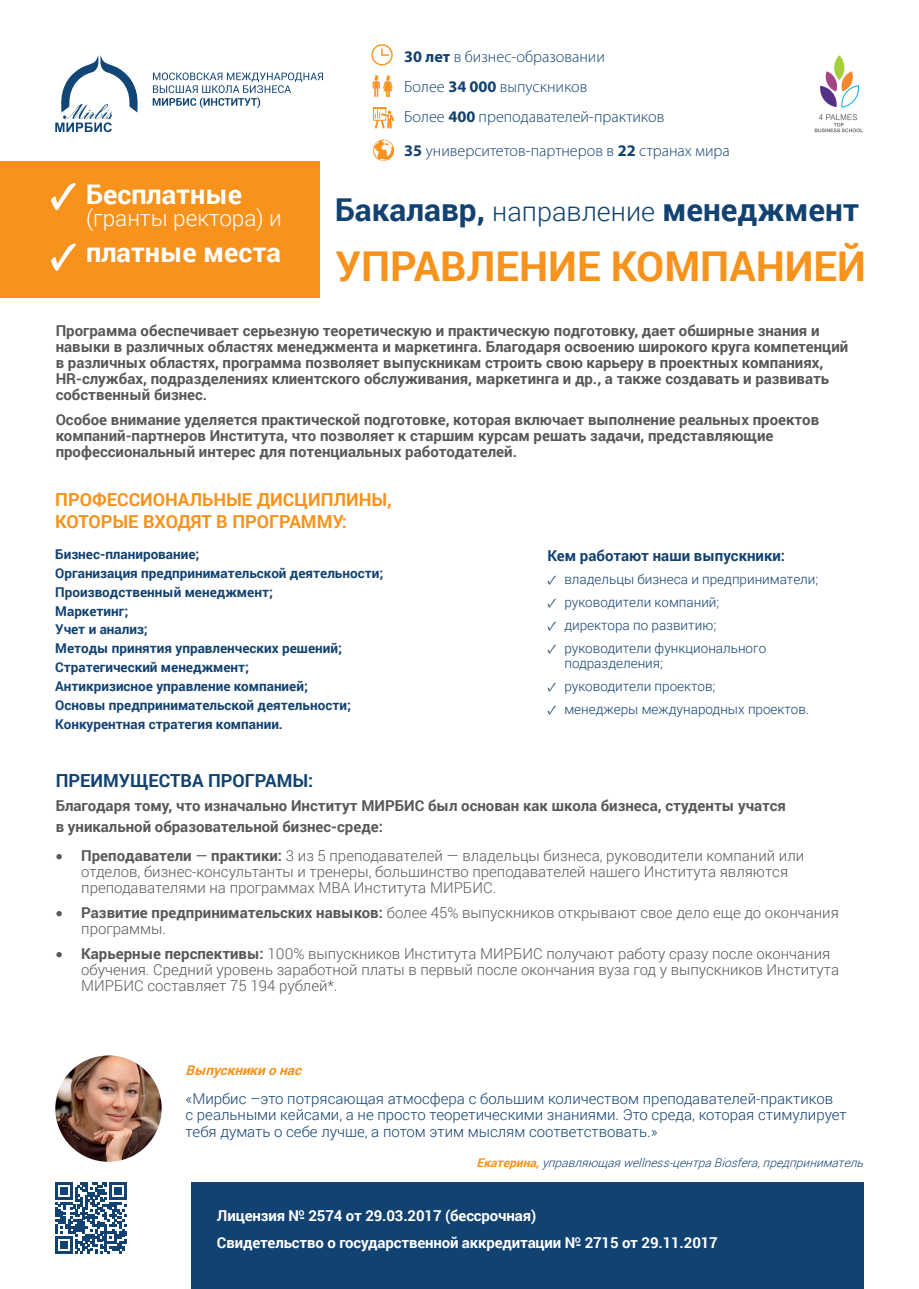
<style>
.page{position:relative;width:919px;height:1289px;background:#fff}
.page>*{position:absolute;margin:0;border:0;box-sizing:border-box;transform-origin:0 0}
.таблица_осн_текст{font:700 41.1px "Roboto";color:#f7931d}
.таблица_осн_текст-2{font:700 31.5px "Roboto";color:#124271}
.таблица_осн_текст-3{font:700 27px "Roboto";color:#fff}
.таблица_осн_текст-4{font:300 22.5px "Roboto";color:#fff}
.t1{font:700 18px "Roboto";color:#f7931d}
.t2{font:700 18px "Roboto";color:#124271}
.Обычный__веб{font:300 16.2px "Myriad Pro";color:#124271}
.List_Paragraph{font:700 15px/16.2px "Roboto";color:#57585a}
.List_Paragraph-2{font:300 15px/16.2px "Roboto";color:#57585a}
.t3{font:300 15px/16.2px "Roboto";color:#124271}
.t4{font:700 15px "Roboto";letter-spacing:-.01em;color:#fff}
.t5{font:700 15px "Roboto";color:#124271}
.t6{font:700 13.5px "Roboto";color:#124271}
.t7{font:300 13.5px "Roboto";color:#124271}
.t8{font:italic 700 13.5px "Roboto";color:#f7931d}
.t9{font:italic 300 12px "Roboto";color:#124271}
.s1{font-weight:700}
.s2{font-weight:300;font-size:27px}
.s3{font-family:"Minion Pro";font-weight:400}
.s4{font-weight:400}
.s5{font-weight:700;color:#f7931d}
</style>
<div class="page">
<div style="left:0;top:161px;width:319px;height:137px;background:#f7931d"></div>
<div style="left:191px;top:1182px;width:672px;height:106px;background:#124271"></div>
<svg style="left:56px;top:1182px;width:71px;height:71px"></svg>
<svg style="left:55px;top:55px;width:83px;height:77px"></svg>
<svg style="left:153px;top:72px;width:170px;height:36px"></svg>
<svg style="left:820px;top:55px;width:39px;height:53px"></svg>
<svg style="left:814px;top:114px;width:49px;height:18px"></svg>
<svg style="left:372px;top:140px;width:23px;height:21px"></svg>
<svg style="left:372px;top:75px;width:20px;height:22px"></svg>
<svg style="left:372px;top:107px;width:22px;height:21px"></svg>
<svg style="left:371px;top:44px;width:22px;height:22px"></svg>
<img style="left:55px;top:1055px;width:107px;height:106px;border-radius:53px">
<svg style="left:51px;top:183px;width:25px;height:28px"></svg>
<svg style="left:51px;top:243px;width:25px;height:28px"></svg>
<p class="таблица_осн_текст-3" style="left:86px;top:178px;width:157px">Бесплатные</p>
<p class="таблица_осн_текст-4" style="left:86px;top:205px;width:197px">(гранты ректора) и</p>
<p class="таблица_осн_текст-3" style="left:86px;top:237px;width:196px">платные места</p>
<p class="Обычный__веб" style="left:404px;top:47px;width:202px"><span class="s1">30 лет</span> в бизнес-образовании</p>
<p class="Обычный__веб" style="left:404px;top:77px;width:185px">Более <span class="s1">34 000</span> выпускников</p>
<p class="Обычный__веб" style="left:404px;top:107px;width:261px">Более <span class="s1">400</span> преподавателей-практиков</p>
<p class="Обычный__веб" style="left:404px;top:142px;width:327px"><span class="s1">35</span> университетов-партнеров в <span class="s1">22</span> странах мира</p>
<p class="таблица_осн_текст-2" style="left:335px;top:191px;width:525px">Бакалавр, <span class="s2">направление</span> менеджмент</p>
<p class="таблица_осн_текст" style="left:335px;top:242px;width:532px">УПРАВЛЕНИЕ КОМПАНИЕЙ</p>
<p class="List_Paragraph" style="left:56px;top:322px;width:794px">Программа обеспечивает серьезную теоретическую и практическую подготовку, дает обширные знания и навыки в различных областях менеджмента и маркетинга. Благодаря освоению широкого круга компетенций в различных областях, программа позволяет выпускникам строить свою карьеру в проектных компаниях, HR-службах, подразделениях клиентского обслуживания, маркетинга и др., а также создавать и развивать собственный бизнес.</p>
<p class="List_Paragraph" style="left:56px;top:411px;width:765px">Особое внимание уделяется практической подготовке, которая включает выполнение реальных проектов</p>
<p class="List_Paragraph" style="left:56px;top:427px;width:719px">компаний-партнеров Института, что позволяет к старшим курсам решать задачи, представляющие</p>
<p class="List_Paragraph" style="left:56px;top:444px;width:463px">профессиональный интерес для потенциальных работодателей.</p>
<p class="t1" style="left:55px;top:489px;width:338px">ПРОФЕССИОНАЛЬНЫЕ ДИСЦИПЛИНЫ,</p>
<p class="t1" style="left:55px;top:511px;width:293px">КОТОРЫЕ ВХОДЯТ В ПРОГРАММУ:</p>
<p class="t6" style="left:55px;top:546px;width:145px">Бизнес-планирование;</p>
<p class="t6" style="left:55px;top:565px;width:329px">Организация предпринимательской деятельности;</p>
<p class="t6" style="left:55px;top:584px;width:219px">Производственный менеджмент;</p>
<p class="t6" style="left:55px;top:603px;width:74px">Маркетинг;</p>
<p class="t6" style="left:55px;top:621px;width:94px">Учет и анализ;</p>
<p class="t6" style="left:55px;top:640px;width:288px">Методы принятия управленческих решений;</p>
<p class="t6" style="left:55px;top:659px;width:195px">Стратегический менеджмент;</p>
<p class="t6" style="left:55px;top:678px;width:254px">Антикризисное управление компанией;</p>
<p class="t6" style="left:55px;top:697px;width:297px">Основы предпринимательской деятельности;</p>
<p class="t6" style="left:55px;top:716px;width:229px">Конкурентная стратегия компании.</p>
<p class="t5" style="left:547px;top:546px;width:239px">Кем работают наши выпускники:</p>
<p class="t7" style="left:547px;top:571px;width:272px"><span class="s3">✓</span> владельцы бизнеса и предприниматели;</p>
<p class="t7" style="left:547px;top:594px;width:173px"><span class="s3">✓</span> руководители компаний;</p>
<p class="t7" style="left:547px;top:617px;width:170px"><span class="s3">✓</span> директора по развитию;</p>
<p class="t7" style="left:547px;top:640px;width:220px"><span class="s3">✓</span> руководители функционального</p>
<p class="t7" style="left:564px;top:655px;width:100px">подразделения;</p>
<p class="t7" style="left:547px;top:678px;width:169px"><span class="s3">✓</span> руководители проектов;</p>
<p class="t7" style="left:547px;top:701px;width:263px"><span class="s3">✓</span> менеджеры международных проектов.</p>
<p class="t2" style="left:56px;top:769px;width:259px">ПРЕИМУЩЕСТВА ПРОГРАМЫ:</p>
<p class="List_Paragraph" style="left:56px;top:798px;width:731px">Благодаря тому, что изначально Институт МИРБИС был основан как школа бизнеса, студенты учатся</p>
<p class="List_Paragraph" style="left:56px;top:818px;width:329px">в уникальной образовательной бизнес-среде:</p>
<p class="List_Paragraph-2" style="left:56px;top:847px;width:750px">• <span class="s1">Преподаватели</span> <span class="s4">—</span> <span class="s1">практики:</span> 3 из 5 преподавателей — владельцы бизнеса, руководители компаний или</p>
<p class="List_Paragraph-2" style="left:81px;top:863px;width:708px">отделов, бизнес-консультанты и тренеры, большинство преподавателей нашего Института являются</p>
<p class="List_Paragraph-2" style="left:81px;top:880px;width:416px">преподавателями на программах МВА Института МИРБИС.</p>
<p class="List_Paragraph-2" style="left:81px;top:904px;width:759px;text-indent:-26px">• <span class="s1">Развитие предпринимательских навыков:</span> более 45% выпускников открывают свое дело еще до окончания программы.</p>
<p class="List_Paragraph-2" style="left:81px;top:945px;width:759px;text-indent:-26px">• <span class="s1">Карьерные перспективы:</span> 100% выпускников Института МИРБИС получают работу сразу после окончания обучения. Средний уровень заработной платы в первый после окончания вуза год у выпускников Института<br>МИРБИС составляет 75 194 рублей*.</p>
<p class="t8" style="left:185px;top:1062px;width:121px">Выпускникионас</p>
<p class="t3" style="left:185px;top:1090px;width:649px">«Мирбис –это потрясающая атмосфера с большим количеством преподавателей-практиков</p>
<p class="t3" style="left:185px;top:1107px;width:662px">с реальными кейсами, а не просто теоретическими знаниями. Это среда, которая стимулирует тебя думать о себе лучше, а потом этим мыслям соответствовать.»</p>
<p class="t9" style="left:476px;top:1155px;width:391px"><span class="s5">Екатерина,</span>управляющаяwellness-центраBiosfera,предприниматель</p>
<p class="t4" style="left:217px;top:1207px;width:321px">Лицензия № 2574 от 29.03.2017 (бессрочная)</p>
<p class="t4" style="left:217px;top:1233px;width:502px">Свидетельство о государственной аккредитации № 2715 от 29.11.2017</p>
</div>
